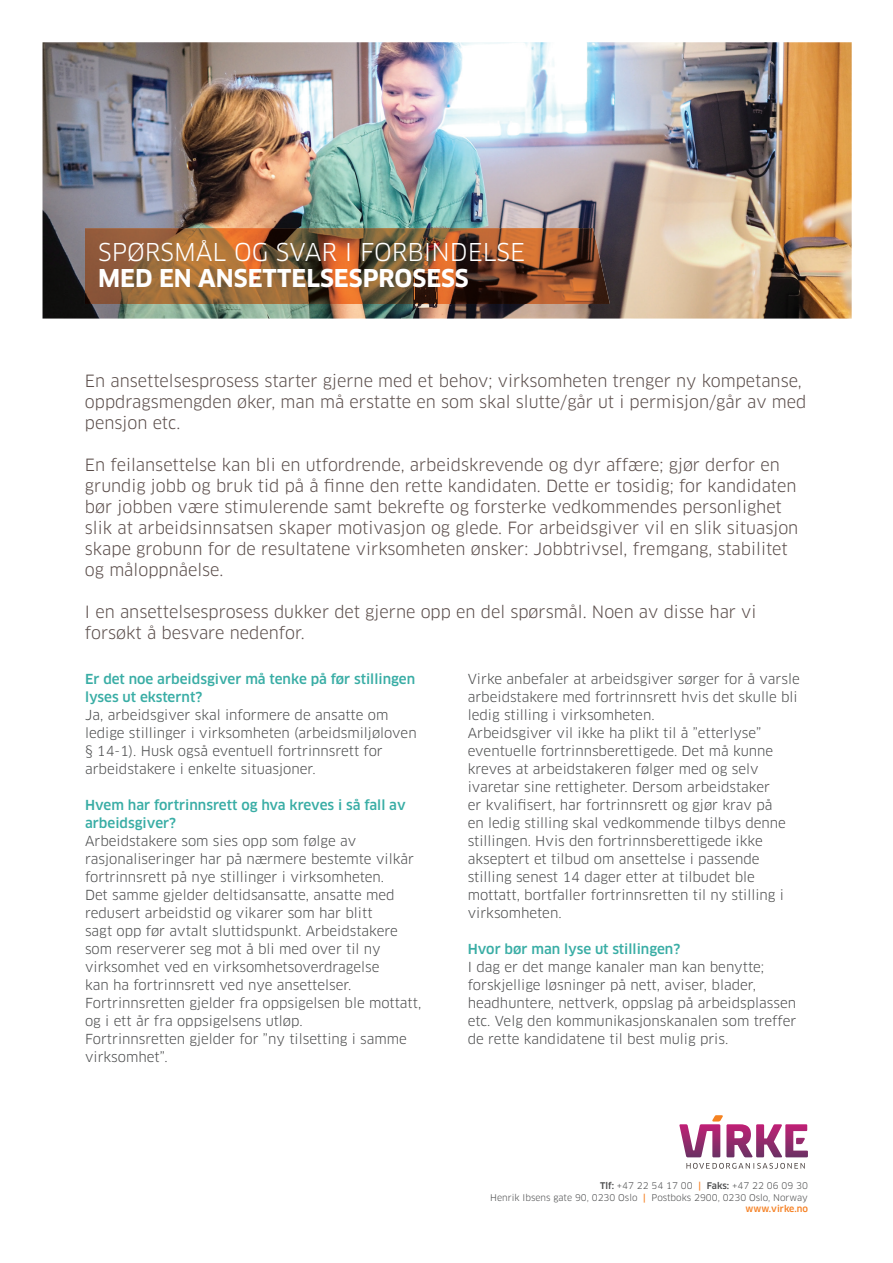
<style>
.page{position:relative;width:893px;height:1263px;background:#fff}
.page>*{position:absolute;margin:0;border:0;box-sizing:border-box;transform-origin:0 0}
.t1{font:24px "Clan";color:#fff}
.t2{font:700 24px "Clan";color:#fff}
.t3{font:16.5px/21px "Clan";color:#5a4d4a}
.t4{font:13.5px/18px "Clan";color:#4b4c4d}
.t5{font:500 13.5px/18px "Clan";color:#39ada5}
.t6{font:9px/11.7px "Clan";color:#4b4c4d;text-align:right}
.s1{font-weight:500}
.s2{font-weight:500;color:#f57f21}
</style>
<div class="page">
<img style="left:43px;top:42px;width:809px;height:277px">
<svg style="left:686px;top:1163px;width:119px;height:6px"></svg>
<svg style="left:679px;top:1115px;width:129px;height:42px"></svg>
<img style="left:85px;top:228px;width:525px;height:76px">
<h1 class="t1" style="left:98px;top:237px;width:428px">SPØRSMÅL OG SVAR I FORBINDELSE</h1>
<h1 class="t2" style="left:98px;top:264px;width:372px">MED EN ANSETTELSESPROSESS</h1>
<p class="t3" style="left:85px;top:371px;width:723px">En ansettelsesprosess starter gjerne med et behov; virksomheten trenger ny kompetanse, oppdragsmengden øker, man må erstatte en som skal slutte/går ut i permisjon/går av med pensjon etc.</p>
<p class="t3" style="left:85px;top:455px;width:715px">En feilansettelse kan bli en utfordrende, arbeidskrevende og dyr affære; gjør derfor en grundig jobb og bruk tid på å finne den rette kandidaten. Dette er tosidig; for kandidaten bør jobben være stimulerende samt bekrefte og forsterke vedkommendes personlighet slik at arbeidsinnsatsen skaper motivasjon og glede. For arbeidsgiver vil en slik situasjon skape grobunn for de resultatene virksomheten ønsker: Jobbtrivsel, fremgang, stabilitet og måloppnåelse.</p>
<p class="t3" style="left:85px;top:602px;width:673px">I en ansettelsesprosess dukker det gjerne opp en del spørsmål. Noen av disse har vi forsøkt å besvare nedenfor.</p>
<p class="t5" style="left:85px;top:670px;width:332px">Er det noe arbeidsgiver må tenke på før stillingen lyses ut eksternt?</p>
<p class="t4" style="left:85px;top:706px;width:333px">Ja, arbeidsgiver skal informere de ansatte om ledige stillinger i virksomheten (arbeidsmiljøloven § 14-1). Husk også eventuell fortrinnsrett for arbeidstakere i enkelte situasjoner.</p>
<p class="t5" style="left:85px;top:796px;width:322px">Hvem har fortrinnsrett og hva kreves i så fall av arbeidsgiver?</p>
<p class="t4" style="left:85px;top:832px;width:338px">Arbeidstakere som sies opp som følge av rasjonaliseringer har på nærmere bestemte vilkår fortrinnsrett på nye stillinger i virksomheten.<br>Det samme gjelder deltidsansatte, ansatte med redusert arbeidstid og vikarer som har blitt<br>sagt opp før avtalt sluttidspunkt. Arbeidstakere som reserverer seg mot å bli med over til ny virksomhet ved en virksomhetsoverdragelse<br>kan ha fortrinnsrett ved nye ansettelser.<br>Fortrinnsretten gjelder fra oppsigelsen ble mottatt, og i ett år fra oppsigelsens utløp.<br>Fortrinnsretten gjelder for ”ny tilsetting i samme virksomhet”.</p>
<p class="t4" style="left:468px;top:670px;width:334px">Virke anbefaler at arbeidsgiver sørger for å varsle arbeidstakere med fortrinnsrett hvis det skulle bli ledig stilling i virksomheten.<br>Arbeidsgiver vil ikke ha plikt til å ”etterlyse” eventuelle fortrinnsberettigede. Det må kunne kreves at arbeidstakeren følger med og selv ivaretar sine rettigheter. Dersom arbeidstaker<br>er kvalifisert, har fortrinnsrett og gjør krav på<br>en ledig stilling skal vedkommende tilbys denne stillingen. Hvis den fortrinnsberettigede ikke akseptert et tilbud om ansettelse i passende stilling senest 14 dager etter at tilbudet ble mottatt, bortfaller fortrinnsretten til ny stilling i virksomheten.</p>
<p class="t5" style="left:468px;top:940px;width:214px">Hvor bør man lyse ut stillingen?</p>
<p class="t4" style="left:468px;top:958px;width:330px">I dag er det mange kanaler man kan benytte; forskjellige løsninger på nett, aviser, blader, headhuntere, nettverk, oppslag på arbeidsplassen etc. Velg den kommunikasjonskanalen som treffer de rette kandidatene til best mulig pris.</p>
<p class="t6" style="left:490px;top:1180px;width:319px"><span class="s1">Tlf:</span> +47 22 54 17 00 <span class="s2">|</span> <span class="s1">Faks:</span> +47 22 06 09 30<br>Henrik Ibsens gate 90, 0230 Oslo <span class="s2">|</span> Postboks 2900, 0230 Oslo, Norway <span class="s2">www.virke.no</span></p>
</div>
